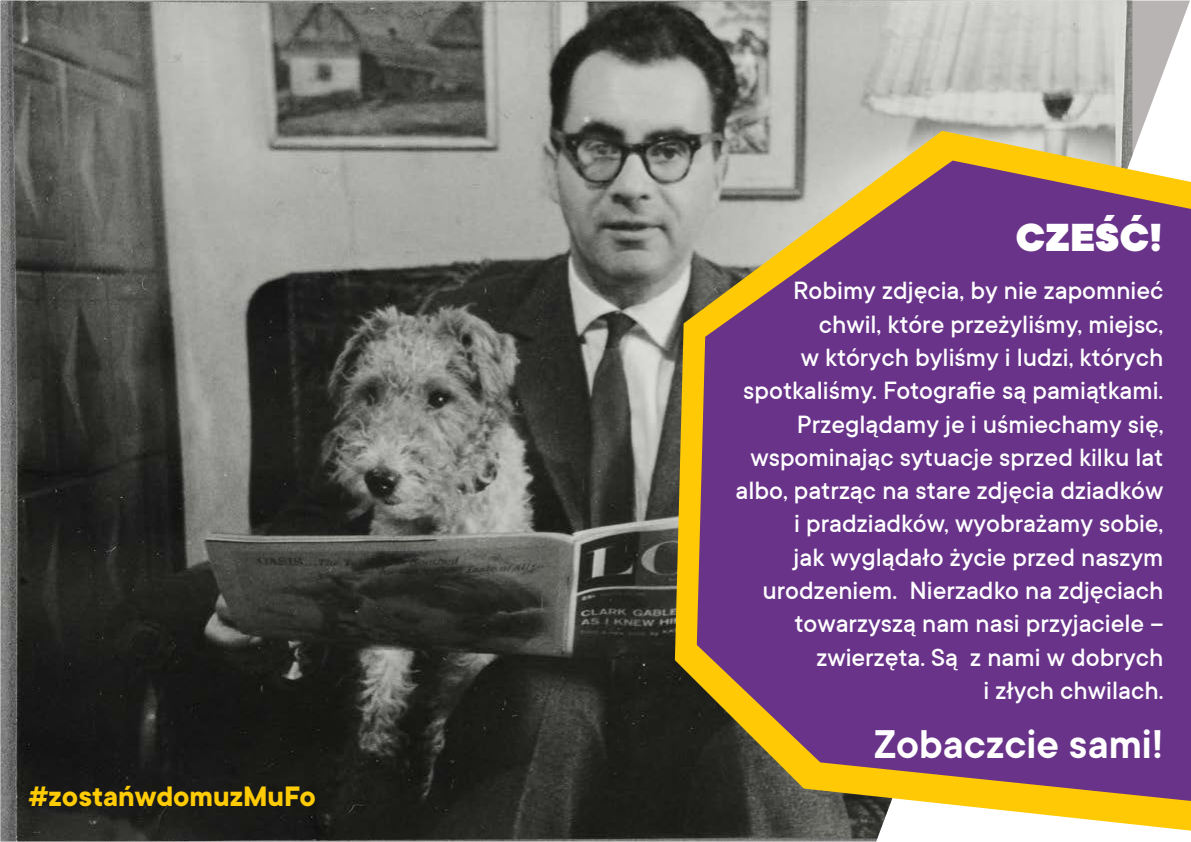
<style>
.page{position:relative;width:1191px;height:842px;background:#fff}
.page>*{position:absolute;margin:0;border:0;box-sizing:border-box;transform-origin:0 0}
.t1{font:600 44.2px "TT Commons";color:#fff}
.t2{font:900 43.2px "TT Commons";color:#fff}
.t3{font:700 31px "TT Commons";color:#fecb04}
.t4{font:500 27.8px/33.3px "TT Commons";color:#fff;text-align:right}
</style>
<div class="page">
<img style="left:1px;top:1px;width:1131px;height:840px">
<svg style="left:675px;top:131px;width:516px;height:700px;background:#b8a765"></svg>
<svg style="left:697px;top:161px;width:494px;height:640px;background:#77457f"></svg>
<p class="t3" style="left:28px;top:779px;width:289px">#zostańwdomuzMuFo</p>
<h2 class="t2" style="left:1015px;top:213px;width:149px">CZEŚĆ!</h2>
<p class="t4" style="left:735px;top:274px;width:429px">Robimy zdjęcia, by nie zapomnieć chwil, które przeżyliśmy, miejsc,<br>w których byliśmy i ludzi, których spotkaliśmy. Fotografie są pamiątkami.<br>Przeglądamy je i uśmiechamy się, wspominając sytuacje sprzed kilku lat albo, patrząc na stare zdjęcia dziadków i pradziadków, wyobrażamy sobie,<br>jak wyglądało życie przed naszym urodzeniem. Nierzadko na zdjęciach towarzyszą nam nasi przyjaciele – zwierzęta. Są z nami w dobrych<br>i złych chwilach.</p>
<h1 class="t1" style="left:874px;top:720px;width:291px">Zobaczcie sami!</h1>
</div>
